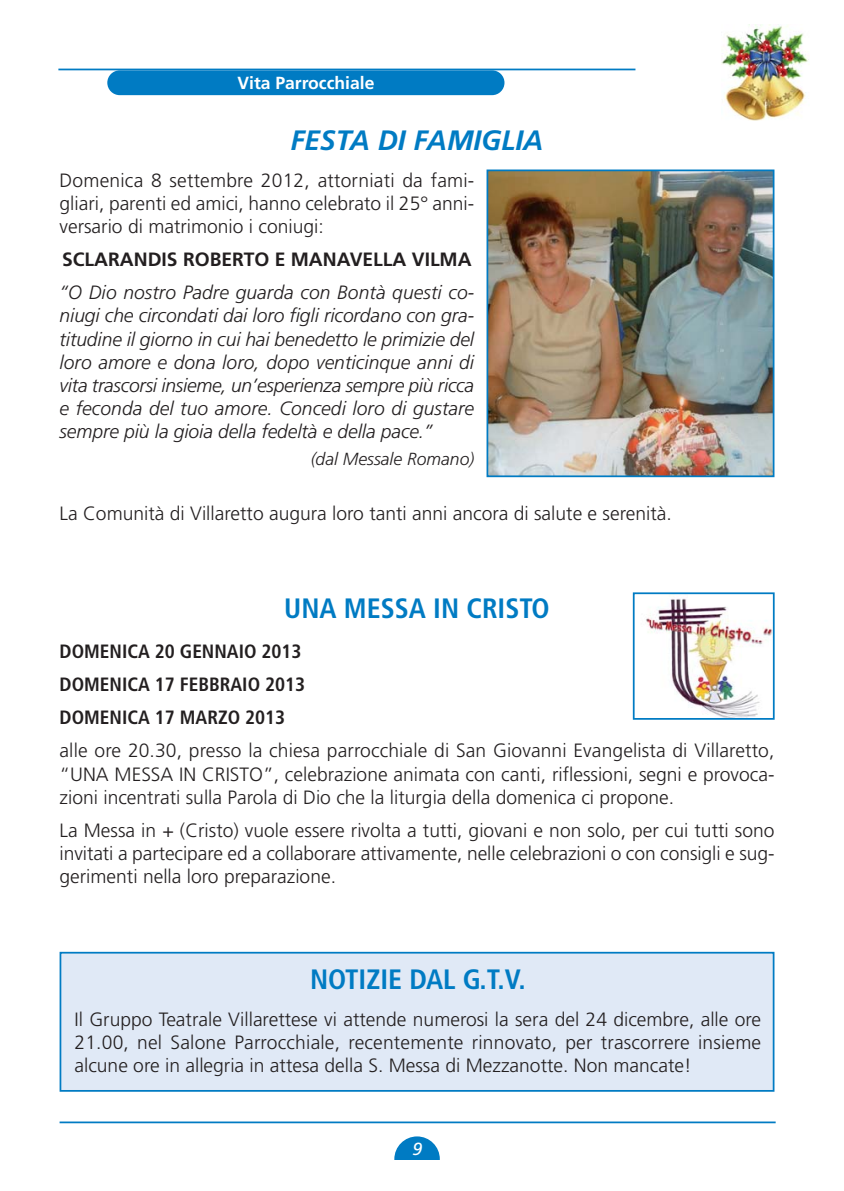
<style>
.page{position:relative;width:844px;height:1191px;background:#fff}
.page>*{position:absolute;margin:0;border:0;box-sizing:border-box;transform-origin:0 0}
.t1{font:700 condensed 28px "Frutiger";color:#007bc3}
.t2{font:italic 700 28px "Frutiger";color:#007bc3}
.t3{font:300 19.25px/23.1px "Frutiger";color:#231f20;text-align:justify}
.t4{font:italic 300 19.25px/23.1px "Frutiger";letter-spacing:-.005em;color:#231f20;text-align:justify}
.t5{font:700 condensed 19.25px/33.1px "Frutiger";color:#231f20}
.t6{font:700 19.25px "Frutiger";color:#231f20}
.t7{font:italic 300 17.5px "Frutiger";color:#231f20}
.t8{font:700 17.5px "Frutiger";color:#fff}
.t9{font:italic 17.5px "Frutiger";color:#fff}
</style>
<div class="page">
<hr style="left:60px;top:1121px;width:715px;height:2px;background:#007bc3">
<div style="left:394px;top:1136px;width:45px;height:45px;background:#007bc3;border-radius:50%"></div>
<div style="left:380px;top:1160px;width:75px;height:29px;background:#fff"></div>
<hr style="left:58px;top:69px;width:577px;height:1px;background:#007bc3">
<div style="left:107px;top:70px;width:397px;height:25px;background:#007bc3;border-radius:12px"></div>
<img style="left:721px;top:25px;width:88px;height:96px">
<img style="left:489px;top:172px;width:282px;height:302px">
<div style="left:486px;top:169px;width:288px;height:308px;border:2px solid #007bc3"></div>
<img style="left:646px;top:598px;width:125px;height:118px">
<div style="left:632px;top:592px;width:142px;height:127px;border:2px solid #007bc3"></div>
<div style="left:61px;top:953px;width:711px;height:137px;background:#e0e9f6"></div>
<div style="left:60px;top:951px;width:714px;height:140px;border:2px solid #007bc3"></div>
<p class="t8" style="left:237px;top:76px;width:138px">Vita Parrocchiale</p>
<h1 class="t2" style="left:290px;top:129px;width:254px">FESTA DI FAMIGLIA</h1>
<p class="t3" style="left:60px;top:170px;width:416px">Domenica 8 settembre 2012, attorniati da fami&shy;gliari, parenti ed amici, hanno celebrato il 25° anni&shy;versario di matrimonio i coniugi:</p>
<p class="t6" style="left:62px;top:252px;width:411px">SCLARANDIS ROBERTO E MANAVELLA VILMA</p>
<p class="t4" style="left:60px;top:282px;width:416px">“O Dio nostro Padre guarda con Bontà questi co&shy;niugi che circondati dai loro figli ricordano con gra&shy;titudine il giorno in cui hai benedetto le primizie del loro amore e dona loro, dopo venticinque anni di vita trascorsi insieme, un’esperienza sempre più ricca e feconda del tuo amore. Concedi loro di gustare sempre più la gioia della fedeltà e della pace.”</p>
<p class="t7" style="left:311px;top:451px;width:165px">(dal Messale Romano)</p>
<p class="t3" style="left:60px;top:503px;width:613px">La Comunità di Villaretto augura loro tanti anni ancora di salute e serenità.</p>
<h1 class="t1" style="left:284px;top:597px;width:267px">UNA MESSA IN CRISTO</h1>
<p class="t5" style="left:60px;top:636px;width:247px">DOMENICA 20 GENNAIO 2013<br>DOMENICA 17 FEBBRAIO 2013<br>DOMENICA 17 MARZO 2013</p>
<p class="t3" style="left:60px;top:740px;width:716px">alle ore 20.30, presso la chiesa parrocchiale di San Giovanni Evangelista di Villaretto, “UNA MESSA IN CRISTO”, celebrazione animata con canti, riflessioni, segni e provoca&shy;zioni incentrati sulla Parola di Dio che la liturgia della domenica ci propone.</p>
<p class="t3" style="left:60px;top:820px;width:716px">La Messa in + (Cristo) vuole essere rivolta a tutti, giovani e non solo, per cui tutti sono invitati a partecipare ed a collaborare attivamente, nelle celebrazioni o con consigli e sug&shy;gerimenti nella loro preparazione.</p>
<h1 class="t1" style="left:310px;top:967px;width:217px">NOTIZIE DAL G.T.V.</h1>
<p class="t3" style="left:74px;top:1009px;width:688px">Il Gruppo Teatrale Villarettese vi attende numerosi la sera del 24 dicembre, alle ore 21.00, nel Salone Parrocchiale, recentemente rinnovato, per trascorrere insieme alcune ore in allegria in attesa della S. Messa di Mezzanotte. Non mancate!</p>
<p class="t9" style="left:412px;top:1141px;width:11px">9</p>
</div>
